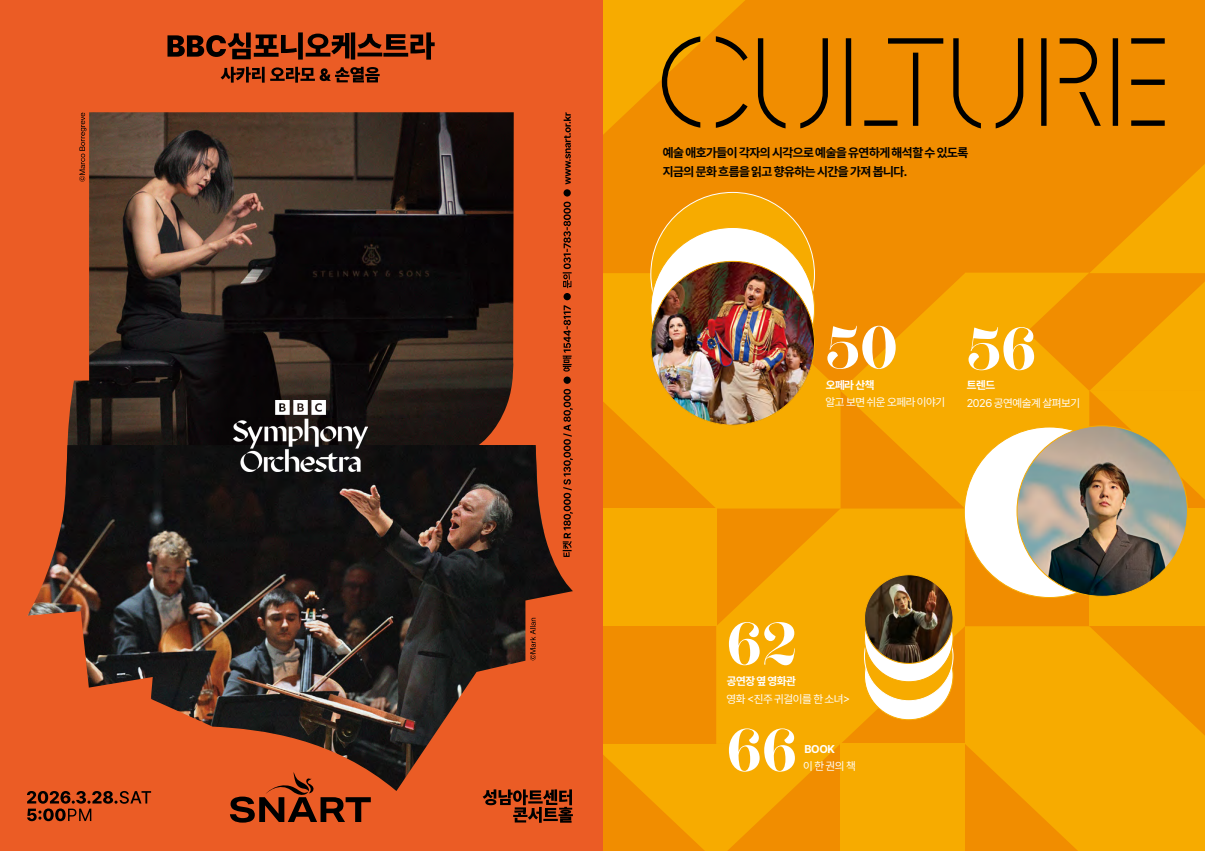
<style>
.page{position:relative;width:1205px;height:851px;background:#fff}
.page>*{position:absolute;margin:0;border:0;box-sizing:border-box;transform-origin:0 0}
._0_title_고딕{font:600 125px "F37 Glaser Stencil";letter-spacing:-.035em;color:#000}
._0_title_고딕-2{font:700 60px "Scotch Display";letter-spacing:-.01em;color:#fff}
.전문{font:700 12.5px/18.8px "Pretendard JP";letter-spacing:-.035em;color:#000}
._1_body_고딕{font:11.25px "Pretendard JP";letter-spacing:-.035em;color:#fff}
._1_body_고딕-2{font:700 11.25px "Pretendard JP";letter-spacing:-.035em;color:#fff}
</style>
<div class="page">
<div style="left:592px;top:0;width:613px;height:850px;background:#f18d00"></div>
<div style="left:1089px;top:508px;width:116px;height:118px;background:#f7ab00"></div>
<svg style="left:716px;top:508px;width:249px;height:235px;fill:#f7ab00"></svg>
<svg style="left:602px;top:273px;width:238px;height:235px;fill:#f7ab00"></svg>
<svg style="left:840px;top:273px;width:125px;height:235px"></svg>
<div style="left:592px;top:508px;width:124px;height:118px;background:#f7ab00"></div>
<div style="left:840px;top:743px;width:125px;height:107px;background:#f7ab00"></div>
<svg style="left:965px;top:626px;width:240px;height:224px;fill:#f7ab00"></svg>
<svg style="left:965px;top:164px;width:240px;height:335px"></svg>
<div style="left:864px;top:631px;width:89px;height:88px;background:#fff;border-radius:50%"></div>
<div style="left:864px;top:612px;width:89px;height:88px;background:#f7ab00;border-radius:50%"></div>
<div style="left:864px;top:593px;width:89px;height:88px;background:#fff;border-radius:50%"></div>
<img style="left:864px;top:574px;width:89px;height:89px;border-radius:44px">
<div style="left:964px;top:427px;width:170px;height:170px;background:#fff;border-radius:50%"></div>
<img style="left:1017px;top:426px;width:170px;height:170px;border-radius:85px">
<div style="left:651px;top:192px;width:163px;height:164px;background:#f7ab00;border-radius:50%"></div>
<div style="left:651px;top:227px;width:163px;height:164px;background:#fff;border-radius:50%"></div>
<img style="left:651px;top:261px;width:163px;height:164px;border-radius:82px">
<div style="left:0;top:0;width:602px;height:850px;background:#eb5c25"></div>
<img style="left:67px;top:112px;width:447px;height:333px">
<img style="left:27px;top:445px;width:546px;height:345px">
<svg style="left:27px;top:791px;width:124px;height:30px"></svg>
<svg style="left:483px;top:789px;width:90px;height:33px"></svg>
<svg style="left:221px;top:67px;width:159px;height:16px"></svg>
<svg style="left:167px;top:32px;width:268px;height:28px"></svg>
<svg style="left:563px;top:112px;width:10px;height:445px"></svg>
<img style="left:233px;top:401px;width:134px;height:70px">
<svg style="left:79px;top:113px;width:7px;height:69px"></svg>
<svg style="left:530px;top:617px;width:6px;height:43px"></svg>
<svg style="left:230px;top:771px;width:141px;height:51px"></svg>
<svg style="left:602px;top:0;width:143px;height:145px"></svg>
<svg style="left:592px;top:743px;width:248px;height:108px"></svg>
<p class="_0_title_고딕" style="left:656px;top:7px;width:518px">CULTURE</p>
<p class="전문" style="left:663px;top:143px;width:307px">예술 애호가들이 각자의 시각으로 예술을 유연하게 해석할 수 있도록 지금의 문화 흐름을 읽고 향유하는 시간을 가져 봅니다.</p>
<p class="_0_title_고딕-2" style="left:825px;top:313px;width:74px">50</p>
<p class="_1_body_고딕-2" style="left:825px;top:376px;width:50px">오페라 산책</p>
<p class="_1_body_고딕" style="left:825px;top:394px;width:121px">알고 보면 쉬운 오페라 이야기</p>
<p class="_0_title_고딕-2" style="left:966px;top:314px;width:72px">56</p>
<p class="_1_body_고딕-2" style="left:967px;top:377px;width:30px">트렌드</p>
<p class="_1_body_고딕" style="left:967px;top:395px;width:115px">2026 공연예술계 살펴보기</p>
<p class="_0_title_고딕-2" style="left:726px;top:609px;width:72px">62</p>
<p class="_1_body_고딕-2" style="left:727px;top:673px;width:71px">공연장 옆 영화관</p>
<p class="_1_body_고딕" style="left:726px;top:690px;width:125px">영화 &lt;진주 귀걸이를 한 소녀&gt;</p>
<p class="_0_title_고딕-2" style="left:726px;top:715px;width:73px">66</p>
<p class="_1_body_고딕-2" style="left:804px;top:740px;width:32px">BOOK</p>
<p class="_1_body_고딕" style="left:803px;top:758px;width:54px">이 한 권의 책</p>
</div>
